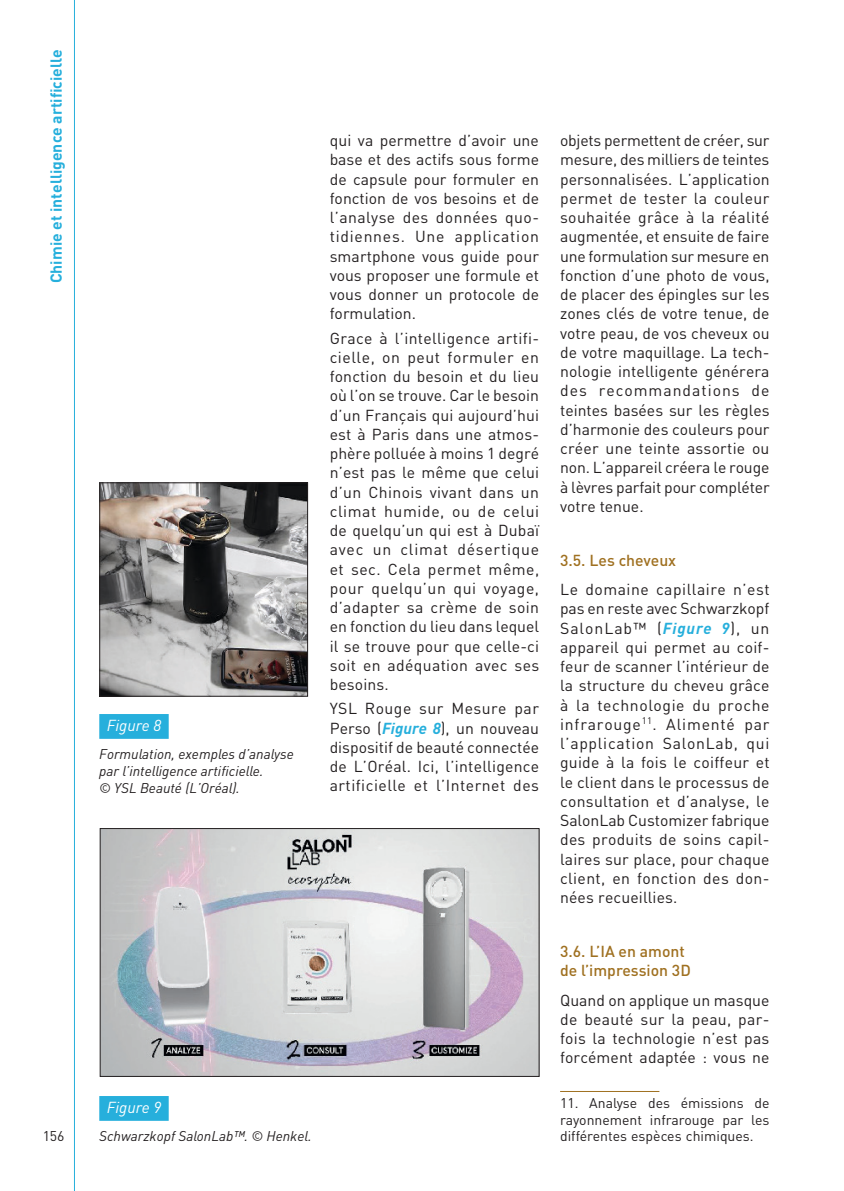
<style>
.page{position:relative;width:844px;height:1191px;background:#fff}
.page>*{position:absolute;margin:0;border:0;box-sizing:border-box;transform-origin:0 0}
.t1{font:15.75px/19.2px "DINOT";letter-spacing:.01em;color:#231f20;text-align:justify}
.t2{font:500 15.75px/19.2px "DINOT";color:#9f7020}
.t3{font:700 15.75px "DINOT";color:#26afdc}
.t4{font:italic 15.75px "DINOT";color:#fff}
.t5{font:italic 14px/16.8px "DINOT";color:#231f20}
.t6{font:14px/16.6px "DINOT";color:#231f20;text-align:justify}
.s1{font-weight:700;font-style:italic;color:#26afdc}
</style>
<div class="page">
<svg style="left:74px;top:0;width:1px;height:1191px"></svg>
<hr style="left:560px;top:1091px;width:99px;height:1px;background:#9f7020">
<div style="left:99px;top:714px;width:70px;height:25px;background:#26afdc"></div>
<div style="left:99px;top:1096px;width:70px;height:24px;background:#26afdc"></div>
<img style="left:101px;top:484px;width:205px;height:210px">
<div style="left:99px;top:482px;width:209px;height:214px;border:1px solid #231f20"></div>
<img style="left:102px;top:830px;width:435px;height:244px">
<div style="left:100px;top:828px;width:439px;height:248px;border:1px solid #231f20"></div>
<p class="t3" style="left:46px;top:283px;width:235px;rotate:-90deg">Chimie et intelligence artificielle</p>
<p class="t6" style="left:43px;top:1127px;width:23px">156</p>
<p class="t4" style="left:107px;top:716px;width:56px">Figure 8</p>
<p class="t5" style="left:99px;top:745px;width:196px">Formulation, exemples d’analyse par l’intelligence artificielle.<br>© YSL Beauté (L’Oréal).</p>
<p class="t1" style="left:329px;top:130px;width:211px">qui va permettre d’avoir une base et des actifs sous forme de capsule pour formuler en fonction de vos besoins et de l’analyse des données quo&shy;tidiennes. Une application smartphone vous guide pour vous proposer une formule et vous donner un protocole de formulation.</p>
<p class="t1" style="left:329px;top:328px;width:211px">Grace à l’intelligence artifi&shy;cielle, on peut formuler en fonction du besoin et du lieu où l’on se trouve. Car le besoin d’un Français qui aujourd’hui est à Paris dans une atmos&shy;phère polluée à moins 1 degré n’est pas le même que celui d’un Chinois vivant dans un climat humide, ou de celui de quelqu’un qui est à Dubaï avec un climat désertique et sec. Cela permet même, pour quelqu’un qui voyage, d’adapter sa crème de soin en fonction du lieu dans lequel il se trouve pour que celle-ci soit en adéquation avec ses besoins.</p>
<p class="t1" style="left:329px;top:698px;width:211px">YSL Rouge sur Mesure par Perso (<span class="s1">Figure 8</span>), un nouveau dispositif de beauté connectée de L’Oréal. Ici, l’intelligence artificielle et l’Internet des</p>
<p class="t4" style="left:107px;top:1098px;width:56px">Figure 9</p>
<p class="t5" style="left:99px;top:1127px;width:214px">Schwarzkopf SalonLab™. © Henkel.</p>
<p class="t1" style="left:560px;top:130px;width:211px">objets permettent de créer, sur mesure, des milliers de teintes personnalisées. L’application permet de tester la couleur souhaitée grâce à la réalité augmentée, et ensuite de faire une formulation sur mesure en fonction d’une photo de vous, de placer des épingles sur les zones clés de votre tenue, de votre peau, de vos cheveux ou de votre maquillage. La tech&shy;nologie intelligente générera des recommandations de teintes basées sur les règles d’harmonie des couleurs pour créer une teinte assortie ou non. L’appareil créera le rouge à lèvres parfait pour compléter votre tenue.</p>
<p class="t2" style="left:560px;top:550px;width:118px">3.5. Les cheveux</p>
<p class="t1" style="left:560px;top:579px;width:211px">Le domaine capillaire n’est pas en reste avec Schwarzkopf SalonLab™ (<span class="s1">Figure 9</span>), un appareil qui permet au coif&shy;feur de scanner l’intérieur de la structure du cheveu grâce à la technologie du proche infrarouge<sup>11</sup>. Alimenté par l’application SalonLab, qui guide à la fois le coiffeur et le client dans le processus de consultation et d’analyse, le SalonLab Customizer fabrique des produits de soins capil&shy;laires sur place, pour chaque client, en fonction des don&shy;nées recueillies.</p>
<p class="t2" style="left:560px;top:941px;width:132px">3.6. L’IA en amont de l’impression 3D</p>
<p class="t1" style="left:560px;top:990px;width:211px">Quand on applique un masque de beauté sur la peau, par&shy;fois la technologie n’est pas forcément adaptée : vous ne</p>
<p class="t6" style="left:560px;top:1094px;width:211px">11. Analyse des émissions de rayonnement infrarouge par les différentes espèces chimiques.</p>
</div>
